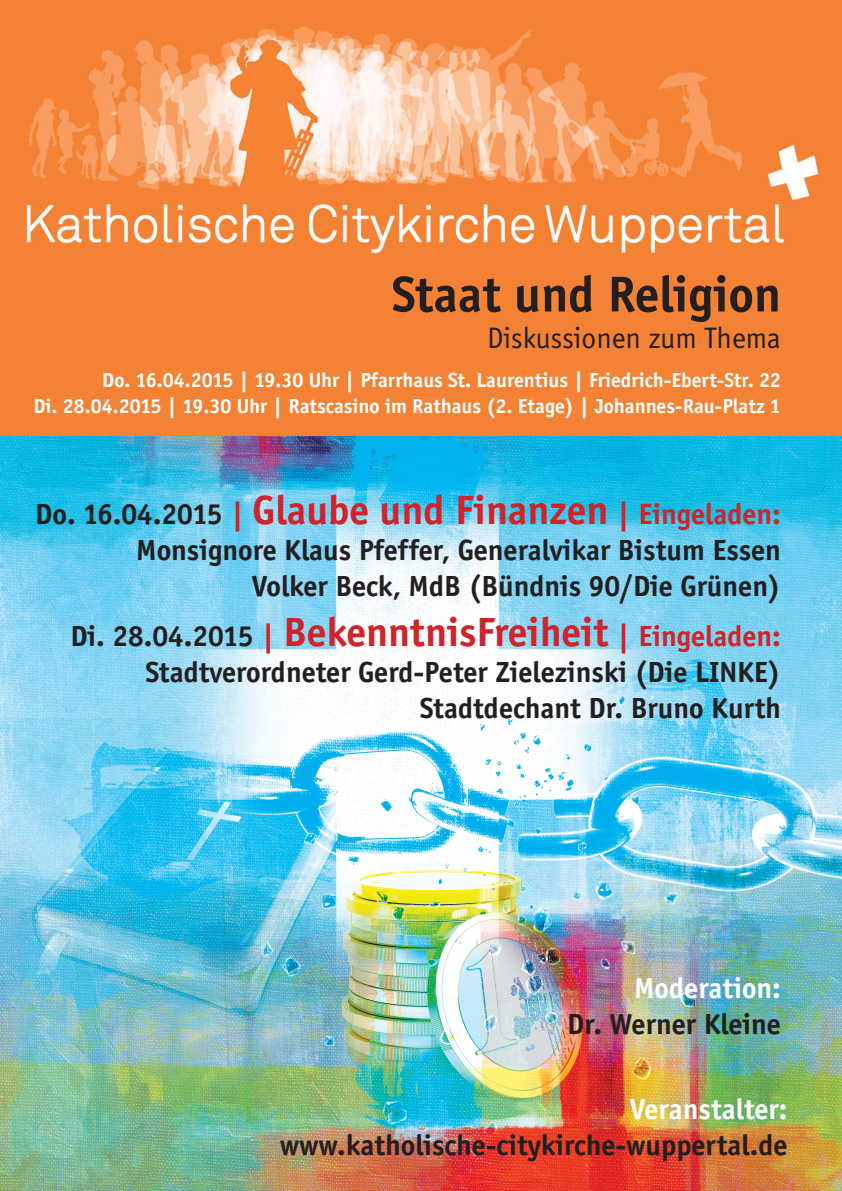
<style>
.page{position:relative;width:842px;height:1191px;background:#fff}
.page>*{position:absolute;margin:0;border:0;box-sizing:border-box;transform-origin:0 0}
.t1{font:700 52px "Officina Sans";color:#231f20}
.t2{font:700 42px "Officina Sans";color:#d1232a}
.t3{font:30.5px "Officina Sans";color:#231f20}
.t4{font:700 30px/36px "Officina Sans";color:#231f20;text-align:right}
.t5{font:700 30px "Officina Sans";color:#fff}
.t6{font:700 21px/26px "Officina Sans";color:#fff;text-align:right}
.s1{font-size:30px;color:#231f20}
.s2{font-size:30px}
</style>
<div class="page">
<img style="left:0;top:0;width:842px;height:1191px">
<h1 class="t1" style="left:392px;top:263px;width:391px">Staat und Religion</h1>
<p class="t3" style="left:487px;top:321px;width:295px">Diskussionen zum Thema</p>
<p class="t6" style="left:33px;top:367px;width:749px">Do. 16.04.2015 | 19.30 Uhr | Pfarrhaus St. Laurentius | Friedrich-Ebert-Str. 22<br>Di. 28.04.2015 | 19.30 Uhr | Ratscasino im Rathaus (2. Etage) | Johannes-Rau-Platz 1</p>
<h2 class="t2" style="left:35px;top:484px;width:747px"><span class="s1">Do. 16.04.2015</span> <span class="s2">|</span> Glaube und Finanzen <span class="s2">| Eingeladen:</span></h2>
<p class="t4" style="left:136px;top:531px;width:646px">Monsignore Klaus Pfeffer, Generalvikar Bistum Essen<br>Volker Beck, MdB (Bündnis 90/Die Grünen)</p>
<h2 class="t2" style="left:70px;top:607px;width:712px"><span class="s1">Di. 28.04.2015</span> <span class="s2">|</span> BekenntnisFreiheit <span class="s2">| Eingeladen:</span></h2>
<p class="t4" style="left:145px;top:654px;width:637px">Stadtverordneter Gerd-Peter Zielezinski (Die LINKE)<br>Stadtdechant Dr. Bruno Kurth</p>
<p class="t5" style="left:634px;top:969px;width:148px">Moderation:</p>
<p class="t4" style="left:567px;top:1005px;width:215px">Dr. Werner Kleine</p>
<p class="t5" style="left:630px;top:1091px;width:159px">Veranstalter:</p>
<p class="t4" style="left:280px;top:1127px;width:509px">www.katholische-citykirche-wuppertal.de</p>
</div>
